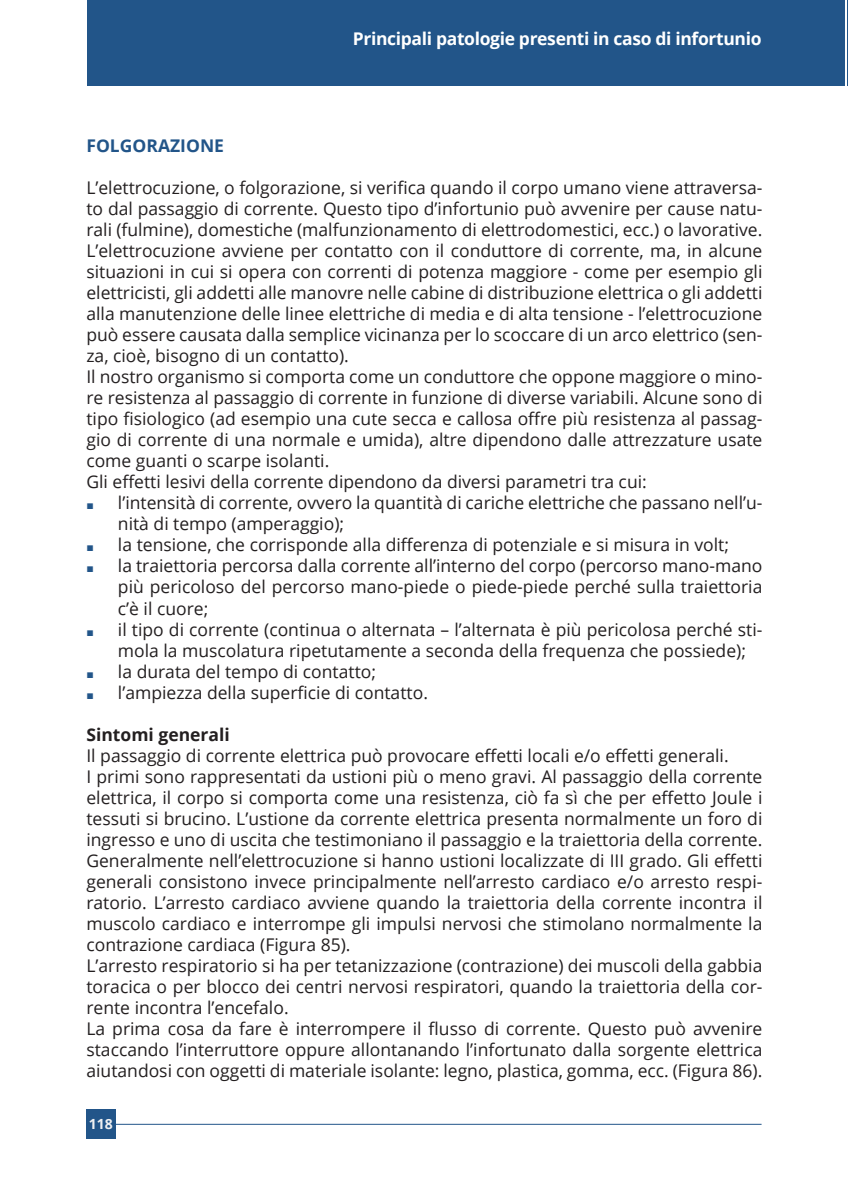
<style>
.page{position:relative;width:848px;height:1195px;background:#fff}
.page>*{position:absolute;margin:0;border:0;box-sizing:border-box;transform-origin:0 0}
.t1{font:17.5px/21px "Open Sans";color:#231f20}
.t2{font:700 17.5px "Open Sans";letter-spacing:-.02em;color:#fff}
.t3{font:700 17.5px "Open Sans";color:#231f20}
.t4{font:700 17.5px "Open Sans";color:#225589}
.t5{font:700 14px "Open Sans";color:#f0f1f2}
.s1{font-family:"Arial";font-size:12.25px;color:#225589}
</style>
<div class="page">
<div style="left:87px;top:0;width:757px;height:85px;background:#225589"></div>
<hr style="left:846px;top:0;width:1px;height:85px;background:#225589">
<hr style="left:116px;top:1124px;width:645px;height:1px;background:#225589">
<div style="left:86px;top:1108px;width:30px;height:30px;background:#225589"></div>
<p class="t2" style="left:353px;top:26px;width:410px">Principali patologie presenti in caso di infortunio</p>
<p class="t4" style="left:86px;top:134px;width:139px">FOLGORAZIONE</p>
<p class="t1" style="left:86px;top:177px;width:677px">L’elettrocuzione, o folgorazione, si verifica quando il corpo umano viene attraversa&shy;to dal passaggio di corrente. Questo tipo d’infortunio può avvenire per cause natu&shy;rali (fulmine), domestiche (malfunzionamento di elettrodomestici, ecc.) o lavorative.<br>L’elettrocuzione avviene per contatto con il conduttore di corrente, ma, in alcune situazioni in cui si opera con correnti di potenza maggiore - come per esempio gli elettricisti, gli addetti alle manovre nelle cabine di distribuzione elettrica o gli addetti alla manutenzione delle linee elettriche di media e di alta tensione - l’elettrocuzione può essere causata dalla semplice vicinanza per lo scoccare di un arco elettrico (sen&shy;za, cioè, bisogno di un contatto).<br>Il nostro organismo si comporta come un conduttore che oppone maggiore o mino&shy;re resistenza al passaggio di corrente in funzione di diverse variabili. Alcune sono di tipo fisiologico (ad esempio una cute secca e callosa offre più resistenza al passag&shy;gio di corrente di una normale e umida), altre dipendono dalle attrezzature usate come guanti o scarpe isolanti.<br>Gli effetti lesivi della corrente dipendono da diversi parametri tra cui:</p>
<p class="t1" style="left:118px;top:492px;width:646px;text-indent:-32px"><span class="s1">■</span> l’intensità di corrente, ovvero la quantità di cariche elettriche che passano nell’u&shy;nità di tempo (amperaggio);</p>
<p class="t1" style="left:86px;top:534px;width:644px"><span class="s1">■</span> la tensione, che corrisponde alla differenza di potenziale e si misura in volt;</p>
<p class="t1" style="left:118px;top:555px;width:646px;text-align:justify;text-indent:-32px"><span class="s1">■</span> la traiettoria percorsa dalla corrente all’interno del corpo (percorso mano-mano più pericoloso del percorso mano-piede o piede-piede perché sulla traiettoria c’è il cuore;</p>
<p class="t1" style="left:118px;top:618px;width:646px;text-indent:-32px"><span class="s1">■</span> il tipo di corrente (continua o alternata – l’alternata è più pericolosa perché sti&shy;mola la muscolatura ripetutamente a seconda della frequenza che possiede);</p>
<p class="t1" style="left:86px;top:660px;width:291px"><span class="s1">■</span> la durata del tempo di contatto;</p>
<p class="t1" style="left:86px;top:681px;width:343px"><span class="s1">■</span> l’ampiezza della superficie di contatto.</p>
<p class="t3" style="left:86px;top:722px;width:145px">Sintomi generali</p>
<p class="t1" style="left:86px;top:744px;width:677px">Il passaggio di corrente elettrica può provocare effetti locali e/o effetti generali.<br>I primi sono rappresentati da ustioni più o meno gravi. Al passaggio della corrente elettrica, il corpo si comporta come una resistenza, ciò fa sì che per effetto Joule i tessuti si brucino. L’ustione da corrente elettrica presenta normalmente un foro di ingresso e uno di uscita che testimoniano il passaggio e la traiettoria della corrente.<br>Generalmente nell’elettrocuzione si hanno ustioni localizzate di III grado. Gli effetti generali consistono invece principalmente nell’arresto cardiaco e/o arresto respi&shy;ratorio. L’arresto cardiaco avviene quando la traiettoria della corrente incontra il muscolo cardiaco e interrompe gli impulsi nervosi che stimolano normalmente la contrazione cardiaca (Figura 85).<br>L’arresto respiratorio si ha per tetanizzazione (contrazione) dei muscoli della gabbia toracica o per blocco dei centri nervosi respiratori, quando la traiettoria della cor&shy;rente incontra l’encefalo.<br>La prima cosa da fare è interrompere il flusso di corrente. Questo può avvenire staccando l’interruttore oppure allontanando l’infortunato dalla sorgente elettrica aiutandosi con oggetti di materiale isolante: legno, plastica, gomma, ecc. (Figura 86).</p>
<p class="t5" style="left:89px;top:1114px;width:25px">118</p>
</div>
